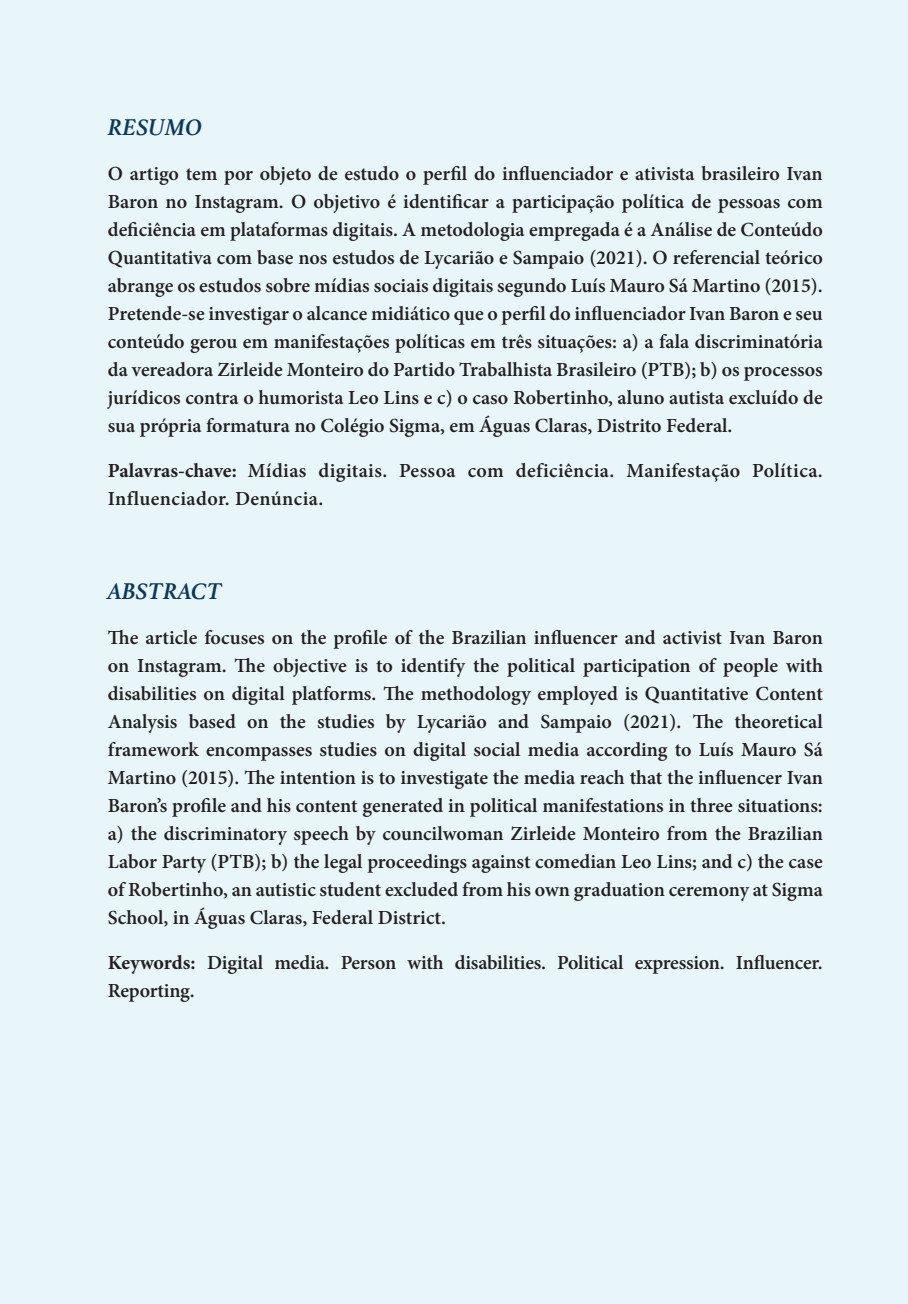
<style>
.page{position:relative;width:908px;height:1304px;background:#fff}
.page>*{position:absolute;margin:0;border:0;box-sizing:border-box;transform-origin:0 0}
.t1{font:italic 700 24px "Athelas";color:#0b395e}
.t2{font:600 20px/28px "Minion Pro";color:#231f20;text-align:justify}
.t3{font:600 20px/28px "Minion Pro";letter-spacing:.02em;color:#231f20}
.s1{font-weight:700}
</style>
<div class="page">
<div style="left:0;top:0;width:907px;height:1304px;background:#e8f6f9"></div>
<p class="t1" style="left:108px;top:108px;width:95px">RESUMO</p>
<p class="t2" style="left:108px;top:159px;width:716px">O artigo tem por objeto de estudo o perfil do influenciador e ativista brasileiro Ivan Baron no Instagram. O objetivo é identificar a participação política de pessoas com deficiência em plataformas digitais. A metodologia empregada é a Análise de Conteúdo Quantitativa com base nos estudos de Lycarião e Sampaio (2021). O referencial teórico abrange os estudos sobre mídias sociais digitais segundo Luís Mauro Sá Martino (2015).<br>Pretende-se investigar o alcance midiático que o perfil do influenciador Ivan Baron e seu conteúdo gerou em manifestações políticas em três situações: a) a fala discriminatória da vereadora Zirleide Monteiro do Partido Trabalhista Brasileiro (PTB); b) os processos jurídicos contra o humorista Leo Lins e c) o caso Robertinho, aluno autista excluído de sua própria formatura no Colégio Sigma, em Águas Claras, Distrito Federal.</p>
<p class="t3" style="left:108px;top:456px;width:716px"><span class="s1">Palavras-chave:</span> Mídias digitais. Pessoa com deficiência. Manifestação Política.<br>Influenciador. Denúncia.</p>
<p class="t1" style="left:108px;top:572px;width:116px">ABSTRACT</p>
<p class="t2" style="left:108px;top:623px;width:716px">The article focuses on the profile of the Brazilian influencer and activist Ivan Baron on Instagram. The objective is to identify the political participation of people with disabilities on digital platforms. The methodology employed is Quantitative Content Analysis based on the studies by Lycarião and Sampaio (2021). The theoretical framework encompasses studies on digital social media according to Luís Mauro Sá Martino (2015). The intention is to investigate the media reach that the influencer Ivan Baron’s profile and his content generated in political manifestations in three situations: a) the discriminatory speech by councilwoman Zirleide Monteiro from the Brazilian Labor Party (PTB); b) the legal proceedings against comedian Leo Lins; and c) the case of Robertinho, an autistic student excluded from his own graduation ceremony at Sigma School, in Águas Claras, Federal District.</p>
<p class="t2" style="left:108px;top:948px;width:716px"><span class="s1">Keywords:</span> Digital media. Person with disabilities. Political expression. Influencer.<br>Reporting.</p>
</div>
